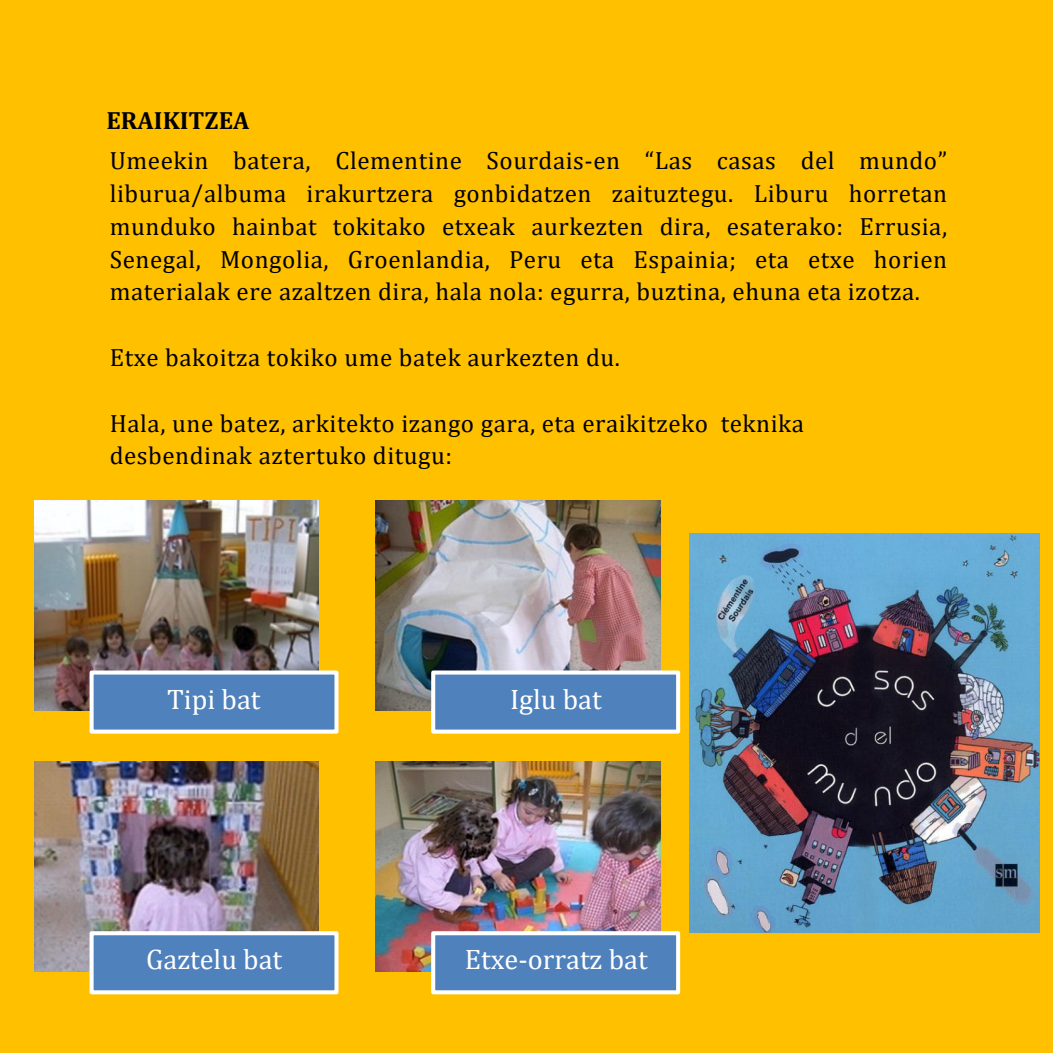
<style>
.page{position:relative;width:1053px;height:1053px;background:#fff}
.page>*{position:absolute;margin:0;border:0;box-sizing:border-box;transform-origin:0 0}
.t1{font:28.38px "Cambria";color:#fff}
.t2{font:25px/32.8px "Cambria";letter-spacing:.02em;color:#000;text-align:justify}
.t3{font:700 25px "Cambria";color:#000}
</style>
<div class="page">
<div style="left:0;top:0;width:1052px;height:1053px;background:#ffc000"></div>
<img style="left:690px;top:534px;width:349px;height:398px">
<img style="left:34px;top:501px;width:284px;height:210px">
<div style="left:92px;top:672px;width:244px;height:59px;background:#4f81bd"></div>
<div style="left:90px;top:670px;width:248px;height:64px;border:4px solid #fff"></div>
<img style="left:376px;top:501px;width:284px;height:210px">
<div style="left:433px;top:672px;width:245px;height:59px;background:#4f81bd"></div>
<div style="left:431px;top:670px;width:249px;height:64px;border:4px solid #fff"></div>
<img style="left:34px;top:761px;width:284px;height:210px">
<div style="left:92px;top:933px;width:244px;height:59px;background:#4f81bd"></div>
<div style="left:90px;top:931px;width:248px;height:63px;border:4px solid #fff"></div>
<img style="left:376px;top:761px;width:284px;height:210px">
<div style="left:433px;top:933px;width:245px;height:59px;background:#4f81bd"></div>
<div style="left:431px;top:931px;width:249px;height:63px;border:4px solid #fff"></div>
<p class="t3" style="left:106px;top:103px;width:145px">ERAIKITZEA</p>
<p class="t2" style="left:110px;top:144px;width:838px">Umeekin batera, Clementine Sourdais-en “Las casas del mundo” liburua/albuma irakurtzera gonbidatzen zaituztegu. Liburu horretan munduko hainbat tokitako etxeak aurkezten dira, esaterako: Errusia, Senegal, Mongolia, Groenlandia, Peru eta Espainia; eta etxe horien materialak ere azaltzen dira, hala nola: egurra, buztina, ehuna eta izotza.</p>
<p class="t2" style="left:110px;top:341px;width:511px">Etxe bakoitza tokiko ume batek aurkezten du.</p>
<p class="t2" style="left:110px;top:407px;width:695px">Hala, une batez, arkitekto izango gara, eta eraikitzeko teknika desbendinak aztertuko ditugu:</p>
<p class="t1" style="left:167px;top:683px;width:95px">Tipi bat</p>
<p class="t1" style="left:146px;top:942px;width:137px">Gaztelu bat</p>
<p class="t1" style="left:510px;top:683px;width:93px">Iglu bat</p>
<p class="t1" style="left:465px;top:942px;width:184px">Etxe-orratz bat</p>
</div>
